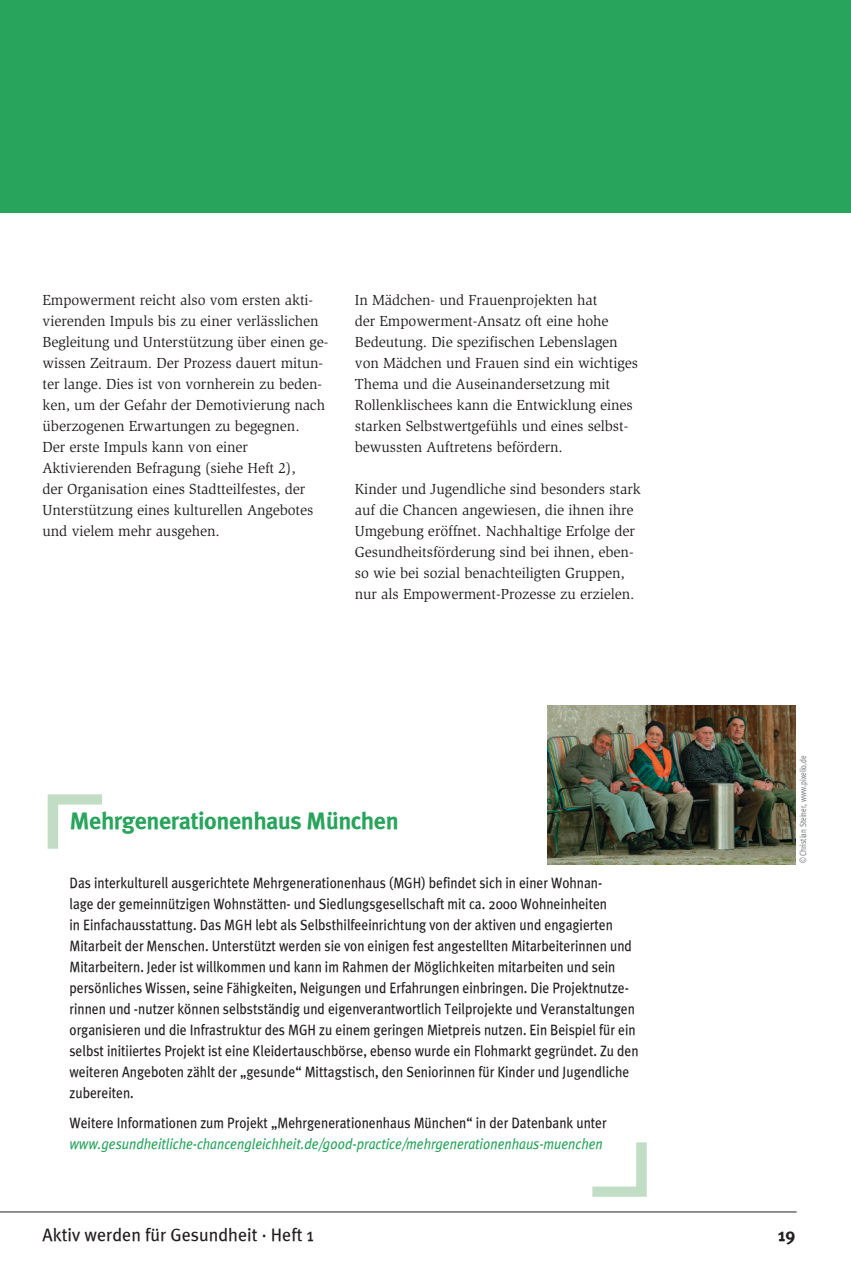
<style>
.page{position:relative;width:851px;height:1263px;background:#fff}
.page>*{position:absolute;margin:0;border:0;box-sizing:border-box;transform-origin:0 0}
.t1{font:700 24px "Meta Plus";letter-spacing:-.02em;color:#29a45c}
.t2{font:18px "Meta Plus";color:#231f20}
.t3{font:700 18px "Meta Plus";color:#231f20}
.t4{font:15px/21px "Meta Plus";color:#231f20;scale:.9 1}
.t5{font:15px/21px "Slimbach";letter-spacing:-.005em;color:#231f20}
.t6{font:italic 15px "Meta Plus";color:#29a45c;scale:.9 1}
.t7{font:9px "Meta Plus";color:#808285;scale:.8 1}
</style>
<div class="page">
<div style="left:0;top:0;width:850px;height:213px;background:#29a45c"></div>
<hr style="left:0;top:1211px;width:796px;height:1px;background:#231f20">
<svg style="left:48px;top:794px;width:54px;height:55px"></svg>
<svg style="left:592px;top:1142px;width:54px;height:55px"></svg>
<img style="left:547px;top:705px;width:248px;height:159px">
<p class="t5" style="left:43px;top:289px;width:287px">Empowerment reicht also vom ersten akti&shy;vierenden Impuls bis zu einer verlässlichen Begleitung und Unterstützung über einen ge&shy;wissen Zeitraum. Der Prozess dauert mitun&shy;ter lange. Dies ist von vornherein zu beden&shy;ken, um der Gefahr der Demotivierung nach überzogenen Erwartungen zu begegnen.<br>Der erste Impuls kann von einer Aktivierenden Befragung (siehe Heft 2),<br>der Organisation eines Stadtteilfestes, der Unterstützung eines kulturellen Angebotes und vielem mehr ausgehen.</p>
<p class="t5" style="left:355px;top:289px;width:285px">In Mädchen- und Frauenprojekten hat<br>der Empowerment-Ansatz oft eine hohe Bedeutung. Die spezifischen Lebenslagen von Mädchen und Frauen sind ein wichtiges Thema und die Auseinandersetzung mit Rollenklischees kann die Entwicklung eines starken Selbstwertgefühls und eines selbst&shy;bewussten Auftretens befördern.</p>
<p class="t5" style="left:355px;top:478px;width:287px">Kinder und Jugendliche sind besonders stark auf die Chancen angewiesen, die ihnen ihre Umgebung eröffnet. Nachhaltige Erfolge der Gesundheitsförderung sind bei ihnen, eben&shy;so wie bei sozial benachteiligten Gruppen, nur als Empowerment-Prozesse zu erzielen.</p>
<h1 class="t1" style="left:69px;top:807px;width:330px">Mehrgenerationenhaus München</h1>
<p class="t4" style="left:69px;top:872px;width:633px">Das interkulturell ausgerichtete Mehrgenerationenhaus (MGH) befindet sich in einer Wohnan-<br>lage der gemeinnützigen Wohnstätten- und Siedlungsgesellschaft mit ca. 2000 Wohneinheiten<br>in Einfachausstattung. Das MGH lebt als Selbsthilfeeinrichtung von der aktiven und engagierten Mitarbeit der Menschen. Unterstützt werden sie von einigen fest angestellten Mitarbeiterinnen und Mitarbeitern. Jeder ist willkommen und kann im Rahmen der Möglichkeiten mitarbeiten und sein persönliches Wissen, seine Fähigkeiten, Neigungen und Erfahrungen einbringen. Die Projektnutze&shy;rinnen und -nutzer können selbstständig und eigenverantwortlich Teilprojekte und Veranstaltungen organisieren und die Infrastruktur des MGH zu einem geringen Mietpreis nutzen. Ein Beispiel für ein selbst initiiertes Projekt ist eine Kleidertauschbörse, ebenso wurde ein Flohmarkt gegründet. Zu den weiteren Angeboten zählt der „gesunde“ Mittagstisch, den Seniorinnen für Kinder und Jugendliche zubereiten.</p>
<p class="t4" style="left:69px;top:1112px;width:598px">Weitere Informationen zum Projekt „Mehrgenerationenhaus München“ in der Datenbank unter</p>
<p class="t6" style="left:69px;top:1135px;width:594px">www.gesundheitliche-chancengleichheit.de/good-practice/mehrgenerationenhaus-muenchen</p>
<p class="t7" style="left:797px;top:863px;width:137px;rotate:-90deg">© Christian Steiner, www.pixelio.de</p>
<p class="t2" style="left:43px;top:1225px;width:273px">Aktiv werden für Gesundheit · Heft 1</p>
<p class="t3" style="left:777px;top:1225px;width:19px">19</p>
</div>
